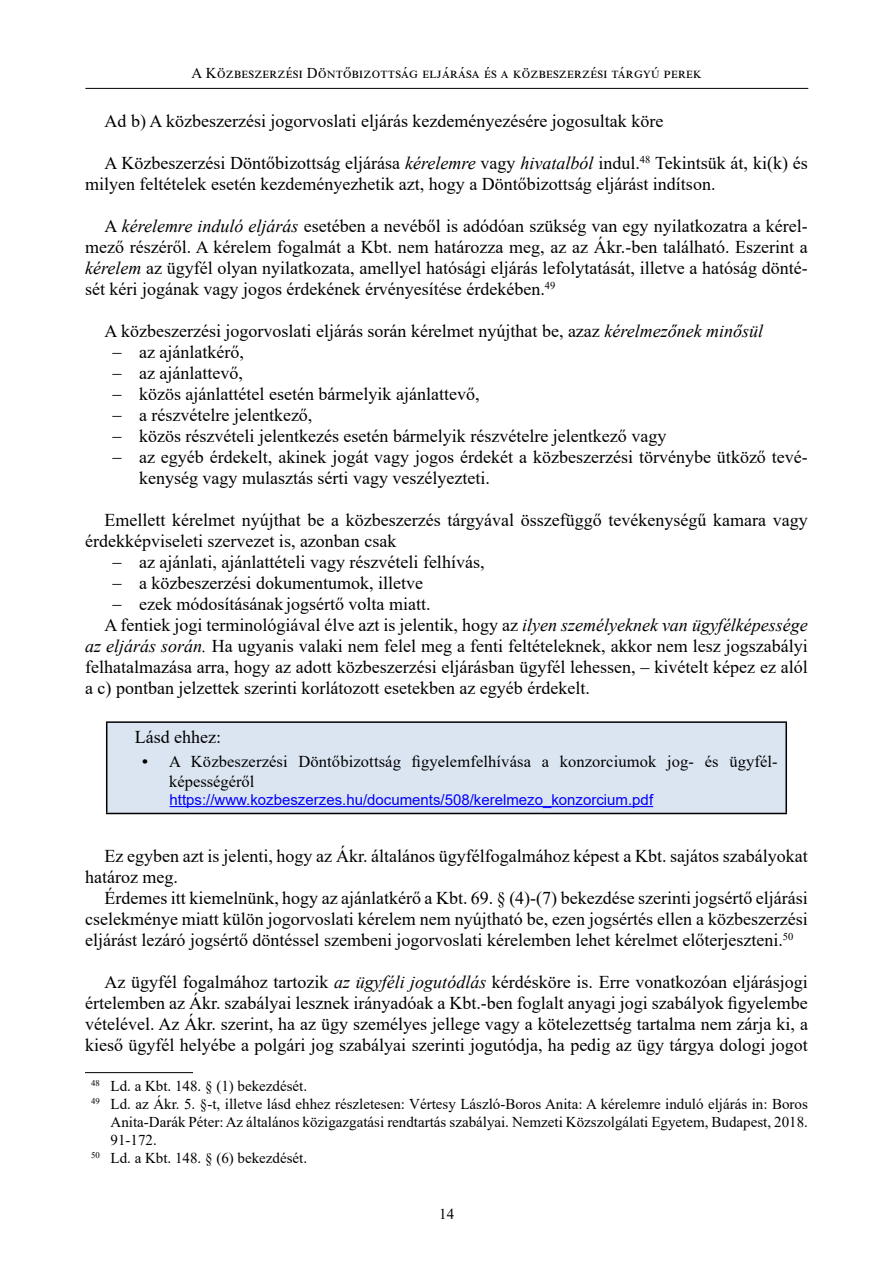
<style>
.page{position:relative;width:893px;height:1263px;background:#fff}
.page>*{position:absolute;margin:0;border:0;box-sizing:border-box;transform-origin:0 0}
.Kenyérszöveg{font:18px/21px "Times New Roman";color:#000}
.Szövegkeret_kenyérszöveg{font:18px "Times New Roman";color:#000}
.t1{font:16.5px/19.8px "Times New Roman";letter-spacing:.01em;color:#000}
.lábjegyzetszöveg_2_jegyű{font:15px/18px "Times New Roman";color:#000;text-align:justify}
.Szövegkeret_linkszöveg{font:15px "Arial";color:#00f}
.lábjegyzetszöveg_2_jegyű-2{font:15px "Times New Roman";letter-spacing:.02em;color:#000}
.s1{font-style:italic}
.s2{font-weight:700}
</style>
<div class="page">
<hr style="left:85px;top:88px;width:723px;height:1px;background:#000">
<div style="left:107px;top:722px;width:679px;height:91px;background:#dbe5f1"></div>
<hr style="left:106px;top:721px;width:681px;height:2px;background:#000">
<hr style="left:106px;top:723px;width:1px;height:90px;background:#000">
<hr style="left:785px;top:723px;width:2px;height:90px;background:#000">
<hr style="left:106px;top:813px;width:681px;height:1px;background:#000">
<hr style="left:170px;top:806px;width:483px;height:1px;background:#00f">
<hr style="left:85px;top:1072px;width:108px;height:1px;background:#000">
<p class="lábjegyzetszöveg_2_jegyű-2" style="left:192px;top:63px;width:511px">A Közbeszerzési Döntőbizottság eljárása és a közbeszerzési tárgyú perek</p>
<p class="Kenyérszöveg" style="left:105px;top:110px;width:560px">Ad b) A közbeszerzési jogorvoslati eljárás kezdeményezésére jogosultak köre</p>
<p class="Kenyérszöveg" style="left:85px;top:152px;width:724px;text-indent:20px">A Közbeszerzési Döntőbizottság eljárása <span class="s1">kérelemre</span> vagy <span class="s1">hivatalból</span> indul.<sup>48</sup> Tekintsük át, ki(k) és milyen feltételek esetén kezdeményezhetik azt, hogy a Döntőbizottság eljárást indítson.</p>
<p class="Kenyérszöveg" style="left:85px;top:215px;width:724px;text-align:justify;text-indent:20px">A <span class="s1">kérelemre induló eljárás</span> esetében a nevéből is adódóan szükség van egy nyilatkozatra a kérel&shy;mező részéről. A kérelem fogalmát a Kbt. nem határozza meg, az az Ákr.-ben található. Eszerint a <span class="s1">kérelem</span> az ügyfél olyan nyilatkozata, amellyel hatósági eljárás lefolytatását, illetve a hatóság dönté&shy;sét kéri jogának vagy jogos érdekének érvényesítése érdekében.<sup>49</sup></p>
<p class="Kenyérszöveg" style="left:105px;top:320px;width:660px">A közbeszerzési jogorvoslati eljárás során kérelmet nyújthat be, azaz <span class="s1">kérelmezőnek minősül</span></p>
<p class="Kenyérszöveg" style="left:112px;top:341px;width:133px">− az ajánlatkérő,</p>
<p class="Kenyérszöveg" style="left:112px;top:362px;width:132px">− az ajánlattevő,</p>
<p class="Kenyérszöveg" style="left:112px;top:383px;width:369px">− közös ajánlattétel esetén bármelyik ajánlattevő,</p>
<p class="Kenyérszöveg" style="left:112px;top:404px;width:202px">− a részvételre jelentkező,</p>
<p class="Kenyérszöveg" style="left:112px;top:425px;width:556px">− közös részvételi jelentkezés esetén bármelyik részvételre jelentkező vagy</p>
<p class="Kenyérszöveg" style="left:139px;top:446px;width:670px;text-indent:-27px">− az egyéb érdekelt, akinek jogát vagy jogos érdekét a közbeszerzési törvénybe ütköző tevé&shy;kenység vagy mulasztás sérti vagy veszélyezteti.</p>
<p class="Kenyérszöveg" style="left:85px;top:509px;width:724px;text-indent:20px">Emellett kérelmet nyújthat be a közbeszerzés tárgyával összefüggő tevékenységű kamara vagy érdekképviseleti szervezet is, azonban csak</p>
<p class="Kenyérszöveg" style="left:112px;top:551px;width:374px">− az ajánlati, ajánlattételi vagy részvételi felhívás,</p>
<p class="Kenyérszöveg" style="left:112px;top:572px;width:312px">− a közbeszerzési dokumentumok, illetve</p>
<p class="Kenyérszöveg" style="left:112px;top:593px;width:320px">− ezek módosításának jogsértő volta miatt.</p>
<p class="Kenyérszöveg" style="left:85px;top:614px;width:724px;text-align:justify;text-indent:20px">A fentiek jogi terminológiával élve azt is jelentik, hogy az <span class="s1">ilyen személyeknek van ügyfélképessége az eljárás során.</span> Ha ugyanis valaki nem felel meg a fenti feltételeknek, akkor nem lesz jogszabályi felhatalmazása arra, hogy az adott közbeszerzési eljárásban ügyfél lehessen, ‒ kivételt képez ez alól a c) pontban jelzettek szerinti korlátozott esetekben az egyéb érdekelt.</p>
<p class="Szövegkeret_kenyérszöveg" style="left:135px;top:724px;width:88px">Lásd ehhez:</p>
<p class="t1" style="left:169px;top:751px;width:609px;text-indent:-27px"><span class="s2">•</span> A Közbeszerzési Döntőbizottság figyelemfelhívása a konzorciumok jog- és ügyfél&shy;képességéről</p>
<p class="Szövegkeret_linkszöveg" style="left:170px;top:789px;width:485px">https://www.kozbeszerzes.hu/documents/508/kerelmezo_konzorcium.pdf</p>
<p class="Kenyérszöveg" style="left:85px;top:845px;width:724px;text-indent:20px">Ez egyben azt is jelenti, hogy az Ákr. általános ügyfélfogalmához képest a Kbt. sajátos szabályokat határoz meg.</p>
<p class="Kenyérszöveg" style="left:85px;top:887px;width:724px;text-align:justify;text-indent:20px">Érdemes itt kiemelnünk, hogy az ajánlatkérő a Kbt. 69. § (4)-(7) bekezdése szerinti jogsértő eljárási cselekménye miatt külön jogorvoslati kérelem nem nyújtható be, ezen jogsértés ellen a közbeszerzési eljárást lezáró jogsértő döntéssel szembeni jogorvoslati kérelemben lehet kérelmet előterjeszteni.<sup>50</sup></p>
<p class="Kenyérszöveg" style="left:85px;top:971px;width:724px;text-align:justify;text-indent:20px">Az ügyfél fogalmához tartozik <span class="s1">az ügyféli jogutódlás</span> kérdésköre is. Erre vonatkozóan eljárásjogi értelemben az Ákr. szabályai lesznek irányadóak a Kbt.-ben foglalt anyagi jogi szabályok figyelembe vételével. Az Ákr. szerint, ha az ügy személyes jellege vagy a kötelezettség tartalma nem zárja ki, a kieső ügyfél helyébe a polgári jog szabályai szerinti jogutódja, ha pedig az ügy tárgya dologi jogot</p>
<p class="lábjegyzetszöveg_2_jegyű" style="left:91px;top:1076px;width:218px"><sup>48</sup> Ld. a Kbt. 148. § (1) bekezdését.</p>
<p class="lábjegyzetszöveg_2_jegyű" style="left:111px;top:1094px;width:699px;text-indent:-20px"><sup>49</sup> Ld. az Ákr. 5. §-t, illetve lásd ehhez részletesen: Vértesy László-Boros Anita: A kérelemre induló eljárás in: Boros Anita-Darák Péter: Az általános közigazgatási rendtartás szabályai. Nemzeti Közszolgálati Egyetem, Budapest, 2018.<br>91-172.</p>
<p class="lábjegyzetszöveg_2_jegyű" style="left:91px;top:1148px;width:218px"><sup>50</sup> Ld. a Kbt. 148. § (6) bekezdését.</p>
<p class="lábjegyzetszöveg_2_jegyű" style="left:439px;top:1205px;width:16px">14</p>
</div>
